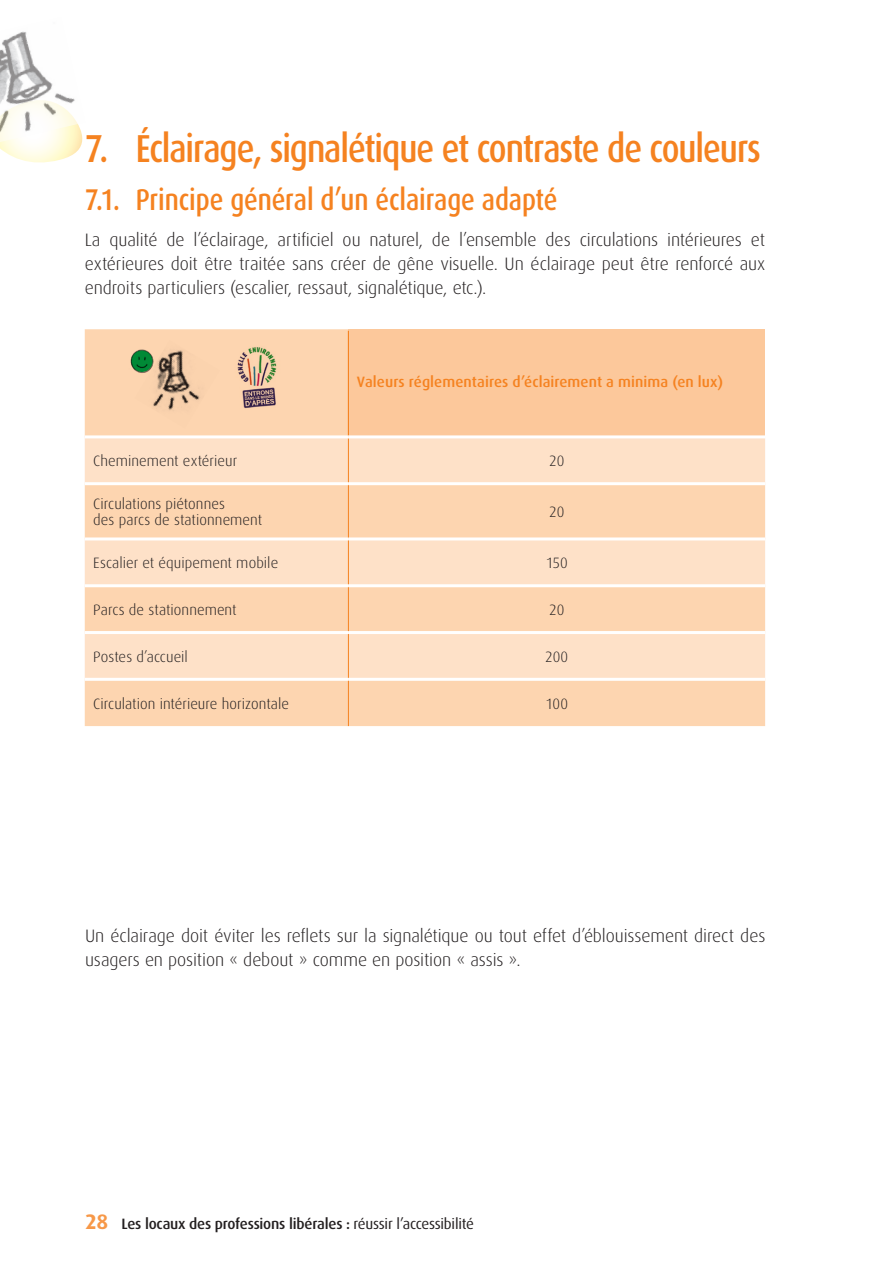
<style>
.page{position:relative;width:893px;height:1263px;background:#fff}
.page>*{position:absolute;margin:0;border:0;box-sizing:border-box;transform-origin:0 0}
._1_titre_avant_2_tit{font:500 39px "Dax";letter-spacing:-.035em;color:#f58220;scale:.85 1}
._2_titre{font:500 30px "Dax";letter-spacing:-.005em;color:#f58220;scale:.85 1}
.texte_courant{font:300 18px/24px "Dax";letter-spacing:-.005em;color:#231f20;text-align:justify}
.t1{font:300 15px/16.5px "Dax";letter-spacing:.005em;color:#231f20}
.t2{font:500 15px "Dax OT";letter-spacing:-.015em;color:#231f20}
.t3{font:500 15px "Dax";letter-spacing:.005em;color:#f58220}
.s1{font-family:"Dax";font-weight:700;font-size:21px;color:#f79848}
.s2{font-weight:400}
</style>
<div class="page">
<svg style="left:0;top:142px;width:82px;height:21px"></svg>
<div style="left:85px;top:329px;width:680px;height:397px;background:#fdd5b0"></div>
<div style="left:348px;top:329px;width:417px;height:108px;background:#fcc89b"></div>
<svg style="left:85px;top:438px;width:680px;height:240px;background:#fddcbe"></svg>
<hr style="left:85px;top:435px;width:263px;height:3px;background:#fff">
<hr style="left:85px;top:482px;width:263px;height:3px;background:#fff">
<hr style="left:348px;top:482px;width:417px;height:3px;background:#fff">
<hr style="left:85px;top:537px;width:263px;height:3px;background:#fff">
<hr style="left:348px;top:537px;width:417px;height:3px;background:#fff">
<hr style="left:85px;top:584px;width:263px;height:3px;background:#fff">
<hr style="left:348px;top:584px;width:417px;height:3px;background:#fff">
<hr style="left:85px;top:631px;width:263px;height:3px;background:#fff">
<hr style="left:348px;top:631px;width:417px;height:3px;background:#fff">
<hr style="left:85px;top:678px;width:263px;height:3px;background:#fff">
<hr style="left:348px;top:678px;width:417px;height:3px;background:#fff">
<hr style="left:348px;top:438px;width:1px;height:44px;background:#f58220">
<hr style="left:348px;top:485px;width:1px;height:52px;background:#f58220">
<hr style="left:348px;top:540px;width:1px;height:44px;background:#f58220">
<hr style="left:348px;top:587px;width:1px;height:44px;background:#f58220">
<hr style="left:348px;top:634px;width:1px;height:44px;background:#f58220">
<hr style="left:348px;top:681px;width:1px;height:45px;background:#f58220">
<hr style="left:348px;top:331px;width:1px;height:104px;background:#f58220">
<hr style="left:348px;top:435px;width:418px;height:3px;background:#fff">
<img style="left:209px;top:338px;width:96px;height:81px">
<img style="left:135px;top:340px;width:85px;height:88px">
<img style="left:128px;top:349px;width:28px;height:24px">
<svg style="left:131px;top:350px;width:22px;height:22px"></svg>
<img style="left:0;top:31px;width:83px;height:111px">
<p class="_1_titre_avant_2_tit" style="left:85px;top:127px;width:797px">7. Éclairage, signalétique et contraste de couleurs</p>
<p class="_2_titre" style="left:85px;top:183px;width:558px">7.1. Principe général d’un éclairage adapté</p>
<p class="texte_courant" style="left:85px;top:228px;width:682px">La qualité de l’éclairage, artificiel ou naturel, de l’ensemble des circulations intérieures et extérieures doit être traitée sans créer de gêne visuelle. Un éclairage peut être renforcé aux endroits particuliers (escalier, ressaut, signalétique, etc.).</p>
<p class="t3" style="left:357px;top:373px;width:368px">Valeurs réglementaires d’éclairement a minima (en lux)</p>
<p class="t1" style="left:93px;top:453px;width:145px">Cheminement extérieur</p>
<p class="t1" style="left:549px;top:453px;width:17px">20</p>
<p class="t1" style="left:93px;top:496px;width:170px">Circulations piétonnes<br>des parcs de stationnement</p>
<p class="t1" style="left:549px;top:504px;width:17px">20</p>
<p class="t1" style="left:93px;top:555px;width:186px">Escalier et équipement mobile</p>
<p class="t1" style="left:546px;top:555px;width:24px">150</p>
<p class="t1" style="left:93px;top:602px;width:145px">Parcs de stationnement</p>
<p class="t1" style="left:549px;top:602px;width:17px">20</p>
<p class="t1" style="left:93px;top:648px;width:96px">Postes d’accueil</p>
<p class="t1" style="left:545px;top:648px;width:24px">200</p>
<p class="t1" style="left:93px;top:695px;width:197px">Circulation intérieure horizontale</p>
<p class="t1" style="left:545px;top:695px;width:24px">100</p>
<p class="texte_courant" style="left:85px;top:924px;width:682px">Un éclairage doit éviter les reflets sur la signalétique ou tout effet d’éblouissement direct des usagers en position « debout » comme en position « assis ».</p>
<p class="t2" style="left:85px;top:1215px;width:390px"><span class="s1">28</span> Les locaux des professions libérales : <span class="s2">réussir l’accessibilité</span></p>
</div>
